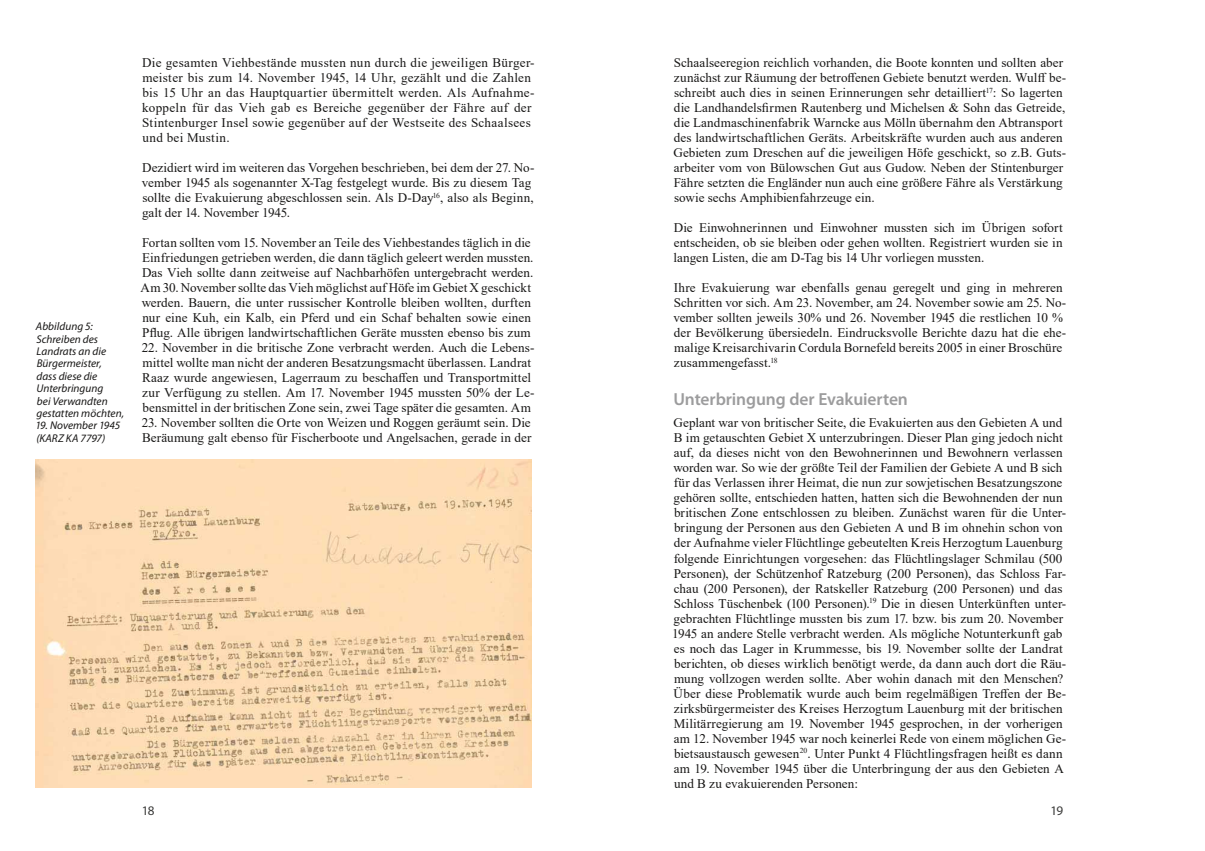
<style>
.page{position:relative;width:1205px;height:851px;background:#fff}
.page>*{position:absolute;margin:0;border:0;box-sizing:border-box;transform-origin:0 0}
.t1{font:600 17.5px "Myriad Pro";letter-spacing:-.005em;color:#9c9c9d}
.t2{font:13.12px/15px "Times New Roman";letter-spacing:.005em;color:#181716}
.t3{font:13.12px/15px "Times New Roman";letter-spacing:.025em;color:#181716}
.t4{font:13.12px "Myriad Pro";color:#3a3a39}
.t5{font:italic 11.25px/12.4px "Myriad Pro";color:#181716}
</style>
<div class="page">
<img style="left:35px;top:459px;width:496px;height:328px">
<p class="t5" style="left:36px;top:320px;width:90px">Abbildung 5:<br>Schreiben des<br>Landrats an die<br>Bürgermeister,<br>dass diese die<br>Unterbringung<br>bei Verwandten gestatten möchten,</p>
<p class="t5" style="left:35px;top:419px;width:86px">19. November 1945 (KARZ KA 7797)</p>
<p class="t3" style="left:142px;top:55px;width:394px">Die gesamten Viehbestände mussten nun durch die jeweiligen Bürger&shy;meister bis zum 14. November 1945, 14 Uhr, gezählt und die Zahlen bis 15 Uhr an das Hauptquartier übermittelt werden. Als Aufnahme&shy;koppeln für das Vieh gab es Bereiche gegenüber der Fähre auf der Stintenburger Insel sowie gegenüber auf der Westseite des Schaalsees und bei Mustin.</p>
<p class="t2" style="left:142px;top:160px;width:394px">Dezidiert wird im weiteren das Vorgehen beschrieben, bei dem der 27. No&shy;vember 1945 als sogenannter X-Tag festgelegt wurde. Bis zu diesem Tag sollte die Evakuierung abgeschlossen sein. Als D-Day<sup>16</sup>, also als Beginn, galt der 14. November 1945.</p>
<p class="t2" style="left:141px;top:235px;width:394px">Fortan sollten vom 15. November an Teile des Viehbestandes täglich in die Einfriedungen getrieben werden, die dann täglich geleert werden mussten.<br>Das Vieh sollte dann zeitweise auf Nachbarhöfen untergebracht werden.<br>Am 30. November sollte das Vieh möglichst auf Höfe im Gebiet X geschickt werden. Bauern, die unter russischer Kontrolle bleiben wollten, durften nur eine Kuh, ein Kalb, ein Pferd und ein Schaf behalten sowie einen Pflug. Alle übrigen landwirtschaftlichen Geräte mussten ebenso bis zum</p>
<p class="t2" style="left:142px;top:340px;width:394px">22. November in die britische Zone verbracht werden. Auch die Lebens&shy;mittel wollte man nicht der anderen Besatzungsmacht überlassen. Landrat Raaz wurde angewiesen, Lagerraum zu beschaffen und Transportmittel zur Verfügung zu stellen. Am 17. November 1945 mussten 50% der Le&shy;bensmittel in der britischen Zone sein, zwei Tage später die gesamten. Am</p>
<p class="t2" style="left:142px;top:415px;width:391px">23. November sollten die Orte von Weizen und Roggen geräumt sein. Die<br>Beräumung galt ebenso für Fischerboote und Angelsachen, gerade in der</p>
<p class="t2" style="left:673px;top:55px;width:394px">Schaalseeregion reichlich vorhanden, die Boote konnten und sollten aber zunächst zur Räumung der betroffenen Gebiete benutzt werden. Wulff be&shy;schreibt auch dies in seinen Erinnerungen sehr detailliert<sup>17</sup>: So lagerten die Landhandelsfirmen Rautenberg und Michelsen &amp; Sohn das Getreide, die Landmaschinenfabrik Warncke aus Mölln übernahm den Abtransport des landwirtschaftlichen Geräts. Arbeitskräfte wurden auch aus anderen Gebieten zum Dreschen auf die jeweiligen Höfe geschickt, so z.B. Guts&shy;arbeiter vom von Bülowschen Gut aus Gudow. Neben der Stintenburger Fähre setzten die Engländer nun auch eine größere Fähre als Verstärkung sowie sechs Amphibienfahrzeuge ein.</p>
<p class="t2" style="left:673px;top:220px;width:390px;text-align:justify">Die Einwohnerinnen und Einwohner mussten sich im Übrigen sofort entscheiden, ob sie bleiben oder gehen wollten. Registriert wurden sie in langen Listen, die am D-Tag bis 14 Uhr vorliegen mussten.</p>
<p class="t2" style="left:673px;top:280px;width:394px">Ihre Evakuierung war ebenfalls genau geregelt und ging in mehreren Schritten vor sich. Am 23. November, am 24. November sowie am 25. No&shy;vember sollten jeweils 30% und 26. November 1945 die restlichen 10 % der Bevölkerung übersiedeln. Eindrucksvolle Berichte dazu hat die ehe&shy;malige Kreisarchivarin Cordula Bornefeld bereits 2005 in einer Broschüre zusammengefasst.<sup>18</sup></p>
<h1 class="t1" style="left:673px;top:388px;width:236px">Unterbringung der Evakuierten</h1>
<p class="t2" style="left:672px;top:415px;width:395px">Geplant war von britischer Seite, die Evakuierten aus den Gebieten A und B im getauschten Gebiet X unterzubringen. Dieser Plan ging jedoch nicht auf, da dieses nicht von den Bewohnerinnen und Bewohnern verlassen worden war. So wie der größte Teil der Familien der Gebiete A und B sich für das Verlassen ihrer Heimat, die nun zur sowjetischen Besatzungszone gehören sollte, entschieden hatten, hatten sich die Bewohnenden der nun britischen Zone entschlossen zu bleiben. Zunächst waren für die Unter&shy;bringung der Personen aus den Gebieten A und B im ohnehin schon von der Aufnahme vieler Flüchtlinge gebeutelten Kreis Herzogtum Lauenburg folgende Einrichtungen vorgesehen: das Flüchtlingslager Schmilau (500<br>Personen), der Schützenhof Ratzeburg (200 Personen), das Schloss Far&shy;chau (200 Personen), der Ratskeller Ratzeburg (200 Personen) und das Schloss Tüschenbek (100 Personen).<sup>19</sup> Die in diesen Unterkünften unter&shy;gebrachten Flüchtlinge mussten bis zum 17. bzw. bis zum 20. November 1945 an andere Stelle verbracht werden. Als mögliche Notunterkunft gab es noch das Lager in Krummesse, bis 19. November sollte der Landrat berichten, ob dieses wirklich benötigt werde, da dann auch dort die Räu&shy;mung vollzogen werden sollte. Aber wohin danach mit den Menschen?<br>Über diese Problematik wurde auch beim regelmäßigen Treffen der Be&shy;zirksbürgermeister des Kreises Herzogtum Lauenburg mit der britischen Militärregierung am 19. November 1945 gesprochen, in der vorherigen am 12. November 1945 war noch keinerlei Rede von einem möglichen Ge&shy;bietsaustausch gewesen<sup>20</sup>. Unter Punkt 4 Flüchtlingsfragen heißt es dann am 19. November 1945 über die Unterbringung der aus den Gebieten A und B zu evakuierenden Personen:</p>
<p class="t4" style="left:142px;top:802px;width:14px">18</p>
<p class="t4" style="left:1050px;top:802px;width:14px">19</p>
</div>
